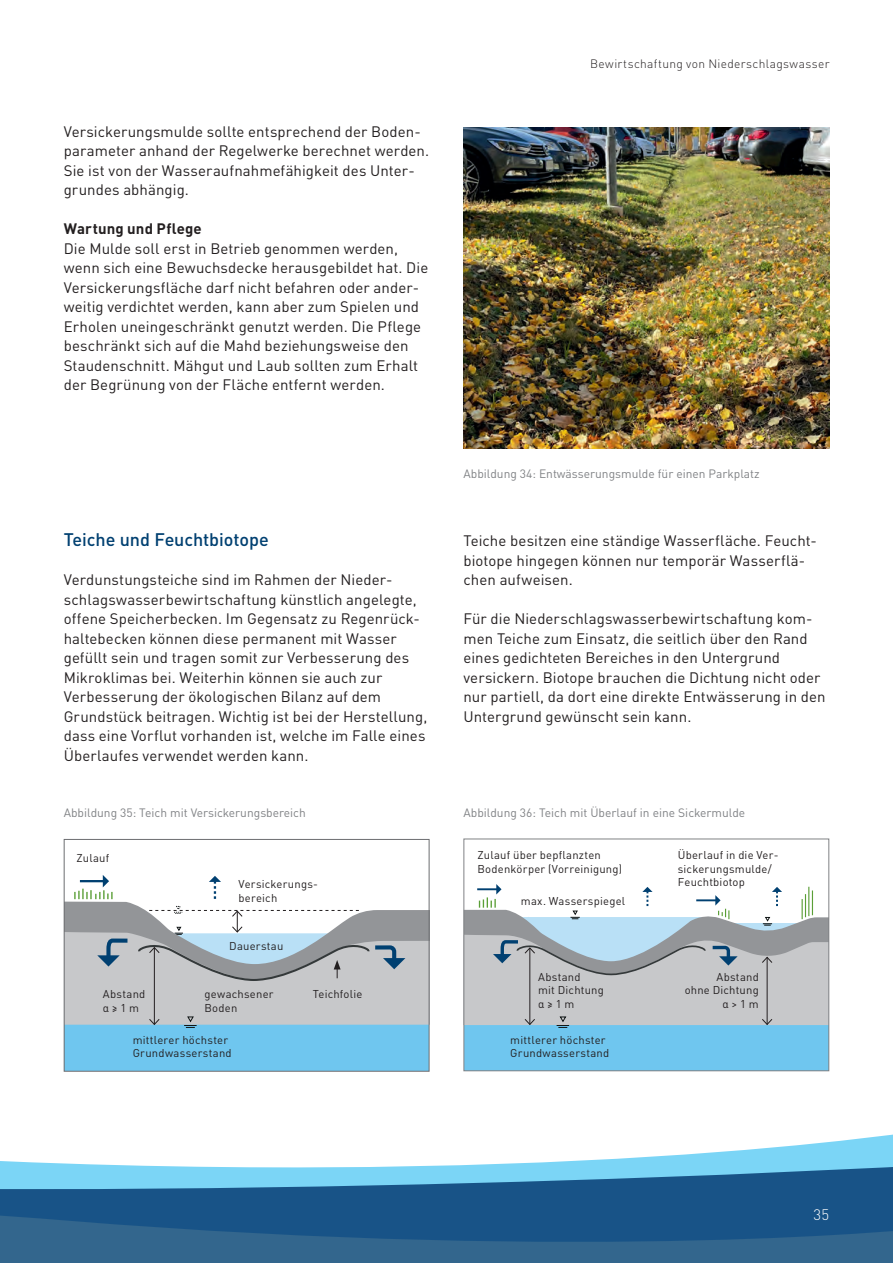
<style>
.page{position:relative;width:893px;height:1263px;background:#fff}
.page>*{position:absolute;margin:0;border:0;box-sizing:border-box;transform-origin:0 0}
.t1{font:500 18px "DIN Pro";letter-spacing:-.005em;color:#004071}
.t2{font:15px/19.5px "DIN Pro";letter-spacing:.005em;color:#231f20}
.t3{font:700 15px "DIN Pro";letter-spacing:.01em;color:#231f20}
.t4{font:300 15px "DIN Pro";color:#fff}
.t5{font:12px "DIN Pro";color:#808285}
.t6{font:300 12px "DIN Pro";letter-spacing:.03em;color:#231f20}
.t7{font:11.25px/13.5px "DIN Pro";letter-spacing:.02em;color:#231f20}
</style>
<div class="page">
<div style="left:0;top:1248px;width:893px;height:15px;background:#33668d"></div>
<svg style="left:0;top:1134px;width:893px;height:114px"></svg>
<img style="left:463px;top:128px;width:366px;height:320px">
<div style="left:464px;top:1005px;width:365px;height:66px;background:#6fc6ef"></div>
<div style="left:463px;top:839px;width:366px;height:232px;border:1px solid #808285"></div>
<div style="left:64px;top:1024px;width:365px;height:47px;background:#6fc6ef"></div>
<div style="left:64px;top:839px;width:365px;height:232px;border:1px solid #6c6d70"></div>
<svg style="left:464px;top:884px;width:365px;height:144px"></svg>
<svg style="left:64px;top:875px;width:365px;height:153px"></svg>
<p class="t2" style="left:64px;top:120px;width:364px">Versickerungsmulde sollte entsprechend der Boden&shy;parameter anhand der Regelwerke berechnet werden.<br>Sie ist von der Wasseraufnahmefähigkeit des Unter&shy;grundes abhängig.</p>
<p class="t3" style="left:64px;top:217px;width:140px">Wartung und Pflege</p>
<p class="t2" style="left:64px;top:237px;width:366px">Die Mulde soll erst in Betrieb genommen werden, wenn sich eine Bewuchsdecke herausgebildet hat. Die Versickerungsfläche darf nicht befahren oder ander&shy;weitig verdichtet werden, kann aber zum Spielen und Erholen uneingeschränkt genutzt werden. Die Pflege beschränkt sich auf die Mahd beziehungsweise den Staudenschnitt. Mähgut und Laub sollten zum Erhalt der Begrünung von der Fläche entfernt werden.</p>
<p class="t1" style="left:64px;top:526px;width:206px">Teiche und Feuchtbiotope</p>
<p class="t2" style="left:64px;top:569px;width:365px">Verdunstungsteiche sind im Rahmen der Nieder&shy;schlagswasserbewirtschaftung künstlich angelegte, offene Speicherbecken. Im Gegensatz zu Regenrück&shy;haltebecken können diese permanent mit Wasser gefüllt sein und tragen somit zur Verbesserung des Mikroklimas bei. Weiterhin können sie auch zur Verbesserung der ökologischen Bilanz auf dem Grundstück beitragen. Wichtig ist bei der Herstellung, dass eine Vorflut vorhanden ist, welche im Falle eines Überlaufes verwendet werden kann.</p>
<p class="t6" style="left:590px;top:54px;width:241px">Bewirtschaftung von Niederschlagswasser</p>
<p class="t5" style="left:463px;top:464px;width:298px">Abbildung 34: Entwässerungsmulde für einen Parkplatz</p>
<p class="t2" style="left:463px;top:530px;width:355px">Teiche besitzen eine ständige Wasserfläche. Feucht&shy;biotope hingegen können nur temporär Wasserflä&shy;chen aufweisen.</p>
<p class="t2" style="left:463px;top:608px;width:364px">Für die Niederschlagswasserbewirtschaftung kom&shy;men Teiche zum Einsatz, die seitlich über den Rand eines gedichteten Bereiches in den Untergrund versickern. Biotope brauchen die Dichtung nicht oder nur partiell, da dort eine direkte Entwässerung in den Untergrund gewünscht sein kann.</p>
<p class="t5" style="left:64px;top:804px;width:244px">Abbildung 35: Teich mit Versickerungsbereich</p>
<p class="t5" style="left:463px;top:804px;width:283px">Abbildung 36: Teich mit Überlauf in eine Sickermulde</p>
<p class="t7" style="left:77px;top:851px;width:34px">Zulauf</p>
<p class="t7" style="left:103px;top:987px;width:44px">Abstand α ≥ 1 m</p>
<p class="t7" style="left:239px;top:877px;width:81px">Versickerungs&shy;bereich</p>
<p class="t7" style="left:229px;top:938px;width:56px">Dauerstau</p>
<p class="t7" style="left:205px;top:987px;width:71px">gewachsener<br>Boden</p>
<p class="t7" style="left:313px;top:987px;width:51px">Teichfolie</p>
<p class="t7" style="left:477px;top:848px;width:146px">Zulauf über bepflanzten<br>Bodenkörper (Vorreinigung)</p>
<p class="t7" style="left:521px;top:894px;width:106px">max. Wasserspiegel</p>
<p class="t7" style="left:678px;top:848px;width:102px">Überlauf in die Ver&shy;sickerungsmulde/<br>Feuchtbiotop</p>
<p class="t7" style="left:538px;top:969px;width:67px">Abstand<br>mit Dichtung α ≥ 1 m</p>
<p class="t7" style="left:685px;top:969px;width:76px;text-align:right">Abstand<br>ohne Dichtung α &gt; 1 m</p>
<p class="t7" style="left:133px;top:1032px;width:101px">mittlerer höchster<br>Grundwasserstand</p>
<p class="t7" style="left:510px;top:1032px;width:101px">mittlerer höchster<br>Grundwasserstand</p>
<p class="t4" style="left:813px;top:1204px;width:17px">35</p>
</div>
